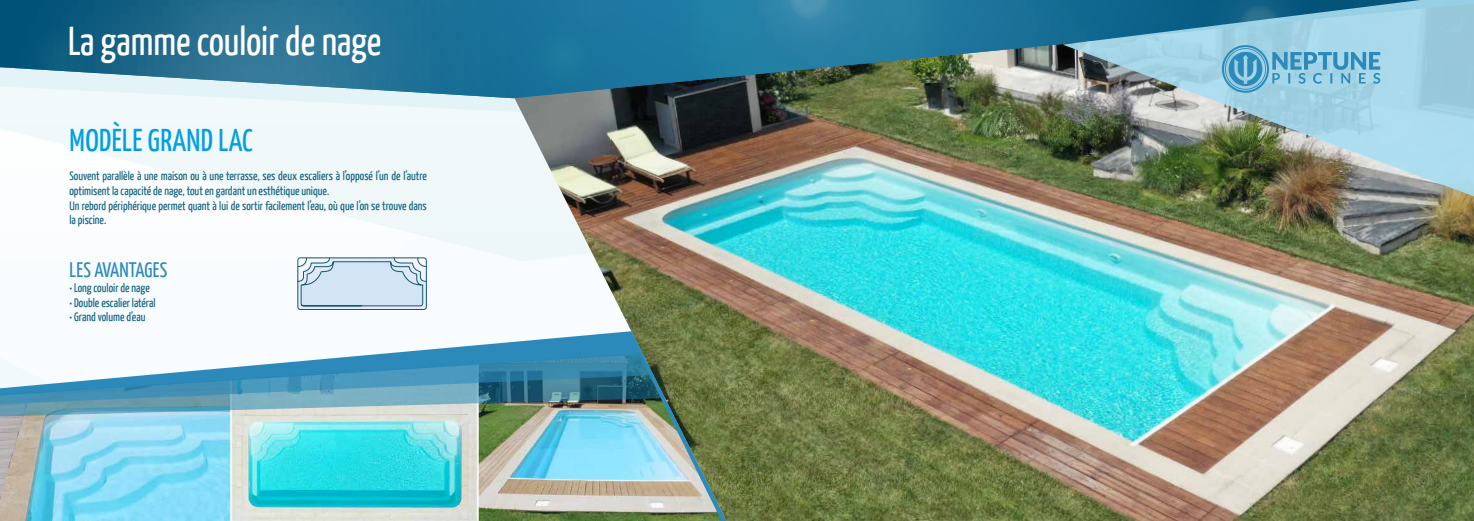
<style>
.page{position:relative;width:1474px;height:521px;background:#fff}
.page>*{position:absolute;margin:0;border:0;box-sizing:border-box;transform-origin:0 0}
.t1{font:40.25px "Yanone Kaffeesatz";color:#fff}
.t2{font:31.5px "Yanone Kaffeesatz";letter-spacing:.01em;color:#009fe3}
.t3{font:21px "Yanone Kaffeesatz";letter-spacing:.01em;color:#2c8aba}
.t4{font:12.25px/14.7px "Yanone Kaffeesatz";color:#116280}
</style>
<div class="page">
<svg style="left:0;top:122px;width:465px;height:139px"></svg>
<svg style="left:0;top:98px;width:465px;height:24px;fill:#f2f9fa"></svg>
<img style="left:465px;top:98px;width:1008px;height:423px">
<img style="left:0;top:0;width:277px;height:98px">
<img style="left:277px;top:0;width:785px;height:98px">
<svg style="left:585px;top:3px;width:13px;height:13px"></svg>
<svg style="left:789px;top:0;width:41px;height:19px"></svg>
<svg style="left:391px;top:331px;width:335px;height:190px"></svg>
<img style="left:0;top:354px;width:721px;height:167px">
<img style="left:0;top:353px;width:661px;height:64px">
<svg style="left:0;top:353px;width:649px;height:52px"></svg>
<svg style="left:297px;top:258px;width:129px;height:52px;background:#c1d6e5"></svg>
<img style="left:1062px;top:0;width:411px;height:211px">
<svg style="left:1221px;top:45px;width:159px;height:48px;background:#7ebcd8"></svg>
<h1 class="t1" style="left:68px;top:17px;width:315px">La gamme couloir de nage</h1>
<h2 class="t2" style="left:70px;top:121px;width:185px">MODÈLE GRAND LAC</h2>
<p class="t4" style="left:69px;top:168px;width:359px">Souvent parallèle à une maison ou à une terrasse, ses deux escaliers à l’opposé l’un de l’autre optimisent la capacité de nage, tout en gardant un esthétique unique.<br>Un rebord périphérique permet quant à lui de sortir facilement l’eau, où que l’on se trouve dans la piscine.</p>
<h3 class="t3" style="left:70px;top:257px;width:99px">LES AVANTAGES</h3>
<p class="t4" style="left:69px;top:280px;width:82px">• Long couloir de nage</p>
<p class="t4" style="left:69px;top:295px;width:88px">• Double escalier latéral</p>
<p class="t4" style="left:69px;top:309px;width:78px">• Grand volume d’eau</p>
</div>
